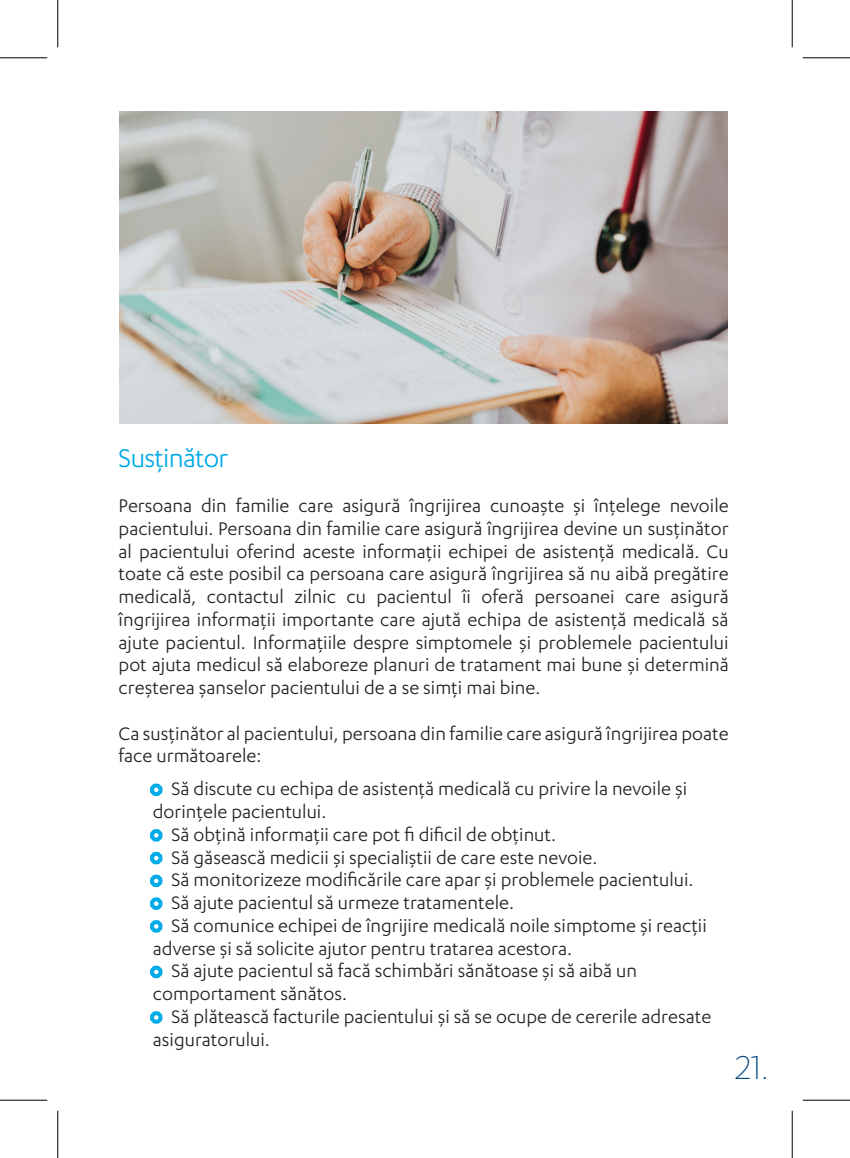
<style>
.page{position:relative;width:850px;height:1158px;background:#fff}
.page>*{position:absolute;margin:0;border:0;box-sizing:border-box;transform-origin:0 0}
.t1{font:300 38.5px "Karbon";color:#01457f}
.t2{font:29.75px "Karbon";letter-spacing:-.025em;color:#00abe7}
.t3{font:21px/22.8px "Karbon";color:#231f20;text-align:justify}
</style>
<div class="page">
<div style="left:150px;top:783px;width:12px;height:13px;border:9px solid #00abe7;border-radius:50%"></div>
<div style="left:150px;top:829px;width:12px;height:12px;border:9px solid #00abe7;border-radius:50%"></div>
<div style="left:150px;top:851px;width:12px;height:13px;border:9px solid #00abe7;border-radius:50%"></div>
<div style="left:150px;top:874px;width:12px;height:13px;border:9px solid #00abe7;border-radius:50%"></div>
<div style="left:150px;top:897px;width:12px;height:12px;border:9px solid #00abe7;border-radius:50%"></div>
<div style="left:150px;top:920px;width:12px;height:12px;border:9px solid #00abe7;border-radius:50%"></div>
<div style="left:150px;top:965px;width:12px;height:13px;border:9px solid #00abe7;border-radius:50%"></div>
<div style="left:150px;top:1011px;width:12px;height:12px;border:9px solid #00abe7;border-radius:50%"></div>
<img style="left:120px;top:111px;width:607px;height:312px">
<hr style="left:0;top:57px;width:47px;height:1px;background:#000">
<hr style="left:802px;top:57px;width:48px;height:1px;background:#000">
<hr style="left:0;top:1099px;width:47px;height:1px;background:#000">
<hr style="left:802px;top:1099px;width:48px;height:1px;background:#000">
<hr style="left:57px;top:0;width:1px;height:47px;background:#000">
<hr style="left:57px;top:1110px;width:1px;height:47px;background:#000">
<hr style="left:792px;top:0;width:1px;height:47px;background:#000">
<hr style="left:792px;top:1110px;width:1px;height:47px;background:#000">
<h2 class="t2" style="left:119px;top:441px;width:111px">Susținător</h2>
<p class="t3" style="left:119px;top:493px;width:611px">Persoana din familie care asigură îngrijirea cunoaște și înțelege nevoile pacientului. Persoana din familie care asigură îngrijirea devine un susținător al pacientului oferind aceste informații echipei de asistență medicală. Cu toate că este posibil ca persoana care asigură îngrijirea să nu aibă pregătire medicală, contactul zilnic cu pacientul îi oferă persoanei care asigură îngrijirea informații importante care ajută echipa de asistență medicală să ajute pacientul. Informațiile despre simptomele și problemele pacientului pot ajuta medicul să elaboreze planuri de tratament mai bune și determină creșterea șanselor pacientului de a se simți mai bine.</p>
<p class="t3" style="left:119px;top:721px;width:611px">Ca susținător al pacientului, persoana din familie care asigură îngrijirea poate face următoarele:</p>
<p class="t3" style="left:172px;top:776px;width:517px">Să discute cu echipa de asistență medicală cu privire la nevoile și</p>
<p class="t3" style="left:153px;top:799px;width:175px">dorințele pacientului.</p>
<p class="t3" style="left:172px;top:822px;width:386px">Să obțină informații care pot fi dificil de obținut.</p>
<p class="t3" style="left:172px;top:845px;width:427px">Să găsească medicii și specialiștii de care este nevoie.</p>
<p class="t3" style="left:172px;top:867px;width:523px">Să monitorizeze modificările care apar și problemele pacientului.</p>
<p class="t3" style="left:172px;top:890px;width:344px">Să ajute pacientul să urmeze tratamentele.</p>
<p class="t3" style="left:172px;top:913px;width:537px">Să comunice echipei de îngrijire medicală noile simptome și reacții</p>
<p class="t3" style="left:153px;top:936px;width:421px">adverse și să solicite ajutor pentru tratarea acestora.</p>
<p class="t3" style="left:172px;top:958px;width:467px">Să ajute pacientul să facă schimbări sănătoase și să aibă un</p>
<p class="t3" style="left:153px;top:981px;width:196px">comportament sănătos.</p>
<p class="t3" style="left:172px;top:1004px;width:541px">Să plătească facturile pacientului și să se ocupe de cererile adresate</p>
<p class="t3" style="left:153px;top:1027px;width:118px">asiguratorului.</p>
<h1 class="t1" style="left:735px;top:1045px;width:35px">21.</h1>
</div>
